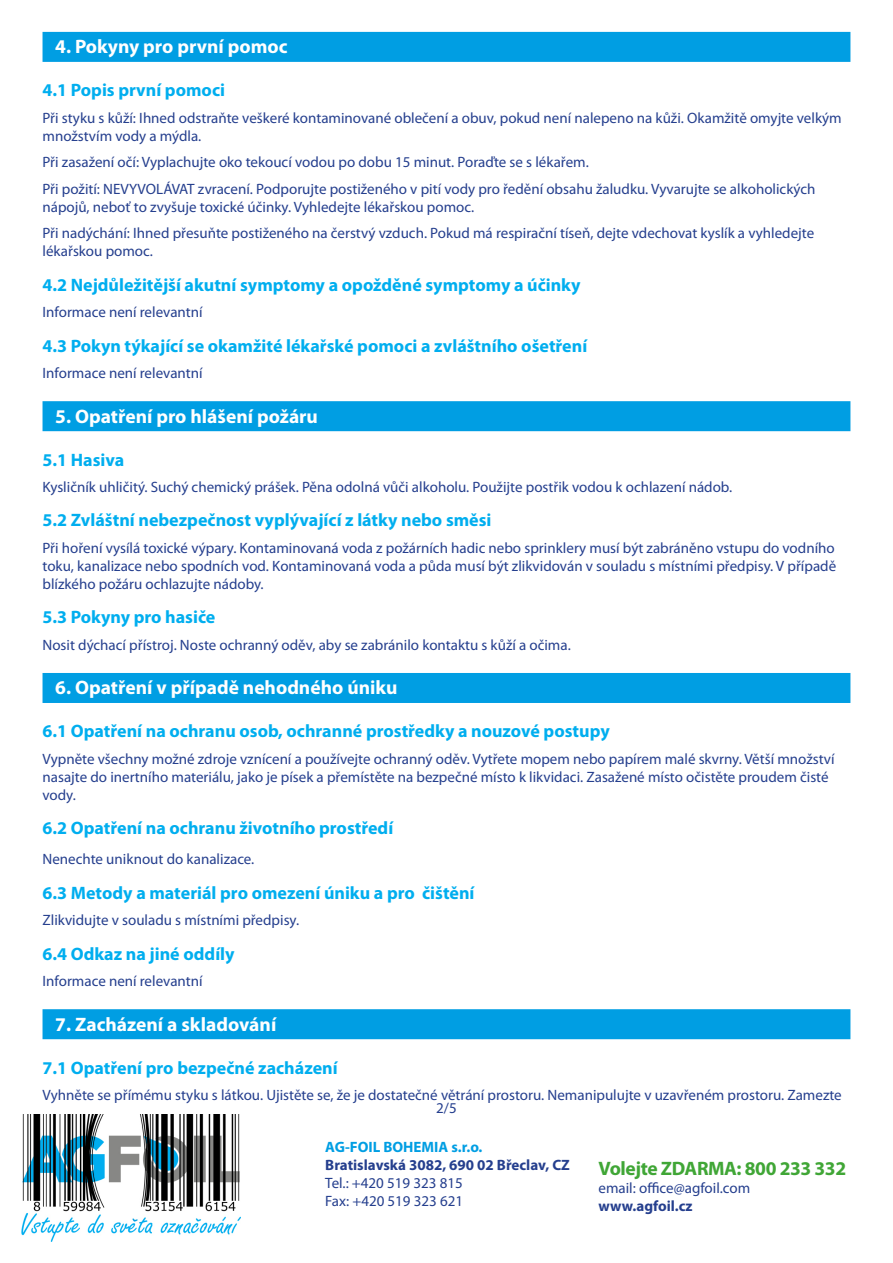
<style>
.page{position:relative;width:893px;height:1263px;background:#fff}
.page>*{position:absolute;margin:0;border:0;box-sizing:border-box;transform-origin:0 0}
.Nadpis3{font:700 19.5px "Myriad Pro";color:#fff}
.t1{font:700 19.5px "Myriad Pro";letter-spacing:-.02em;color:#40a636}
.Nadpis4{font:700 18px "Myriad Pro";color:#00aeef}
.t2{font:15px/18px "Myriad Pro";color:#253f8e}
.s1{font-weight:700;color:#009ee3}
.s2{font-weight:700}
</style>
<div class="page">
<img style="left:21px;top:1114px;width:220px;height:128px">
<div style="left:43px;top:32px;width:807px;height:30px;background:#009ee3"></div>
<div style="left:43px;top:401px;width:807px;height:30px;background:#009ee3"></div>
<div style="left:43px;top:673px;width:807px;height:30px;background:#009ee3"></div>
<div style="left:43px;top:1009px;width:807px;height:30px;background:#009ee3"></div>
<p class="Nadpis3" style="left:55px;top:34px;width:234px">4. Pokyny pro první pomoc</p>
<p class="Nadpis4" style="left:43px;top:78px;width:184px">4.1 Popis první pomoci</p>
<p class="t2" style="left:43px;top:108px;width:801px">Při styku s kůží: Ihned odstraňte veškeré kontaminované oblečení a obuv, pokud není nalepeno na kůži. Okamžitě omyjte velkým množstvím vody a mýdla.</p>
<p class="t2" style="left:43px;top:153px;width:548px">Při zasažení očí: Vyplachujte oko tekoucí vodou po dobu 15 minut. Poraďte se s lékařem.</p>
<p class="t2" style="left:43px;top:179px;width:774px">Při požití: NEVYVOLÁVAT zvracení. Podporujte postiženého v pití vody pro ředění obsahu žaludku. Vyvarujte se alkoholických nápojů, neboť to zvyšuje toxické účinky. Vyhledejte lékařskou pomoc.</p>
<p class="t2" style="left:43px;top:224px;width:773px">Při nadýchání: Ihned přesuňte postiženého na čerstvý vzduch. Pokud má respirační tíseň, dejte vdechovat kyslík a vyhledejte lékařskou pomoc.</p>
<p class="Nadpis4" style="left:43px;top:273px;width:539px">4.2 Nejdůležitější akutní symptomy a opožděné symptomy a účinky</p>
<p class="t2" style="left:43px;top:303px;width:162px">Informace není relevantní</p>
<p class="Nadpis4" style="left:43px;top:334px;width:546px">4.3 Pokyn týkající se okamžité lékařské pomoci a zvláštního ošetření</p>
<p class="t2" style="left:43px;top:364px;width:162px">Informace není relevantní</p>
<p class="Nadpis3" style="left:55px;top:403px;width:264px">5. Opatření pro hlášení požáru</p>
<p class="Nadpis4" style="left:43px;top:448px;width:83px">5.1 Hasiva</p>
<p class="t2" style="left:43px;top:478px;width:691px">Kysličník uhličitý. Suchý chemický prášek. Pěna odolná vůči alkoholu. Použijte postřik vodou k ochlazení nádob.</p>
<p class="Nadpis4" style="left:43px;top:509px;width:450px">5.2 Zvláštní nebezpečnost vyplývající z látky nebo směsi</p>
<p class="t2" style="left:43px;top:539px;width:795px;text-align:justify">Při hoření vysílá toxické výpary. Kontaminovaná voda z požárních hadic nebo sprinklery musí být zabráněno vstupu do vodního toku, kanalizace nebo spodních vod. Kontaminovaná voda a půda musí být zlikvidován v souladu s místními předpisy. V případě blízkého požáru ochlazujte nádoby.</p>
<p class="Nadpis4" style="left:43px;top:605px;width:174px">5.3 Pokyny pro hasiče</p>
<p class="t2" style="left:43px;top:635px;width:530px">Nosit dýchací přístroj. Noste ochranný oděv, aby se zabránilo kontaktu s kůží a očima.</p>
<p class="Nadpis3" style="left:55px;top:675px;width:344px">6. Opatření v případě nehodného úniku</p>
<p class="Nadpis4" style="left:43px;top:719px;width:569px">6.1 Opatření na ochranu osob, ochranné prostředky a nouzové postupy</p>
<p class="t2" style="left:43px;top:749px;width:793px">Vypněte všechny možné zdroje vznícení a používejte ochranný oděv. Vytřete mopem nebo papírem malé skvrny. Větší množství nasajte do inertního materiálu, jako je písek a přemístěte na bezpečné místo k likvidaci. Zasažené místo očistěte proudem čisté vody.</p>
<p class="Nadpis4" style="left:43px;top:816px;width:352px">6.2 Opatření na ochranu životního prostředí</p>
<p class="t2" style="left:43px;top:850px;width:213px">Nenechte uniknout do kanalizace.</p>
<p class="Nadpis4" style="left:43px;top:881px;width:433px">6.3 Metody a materiál pro omezení úniku a pro čištění</p>
<p class="t2" style="left:43px;top:911px;width:258px">Zlikvidujte v souladu s místními předpisy.</p>
<p class="Nadpis4" style="left:43px;top:942px;width:194px">6.4 Odkaz na jiné oddíly</p>
<p class="t2" style="left:43px;top:972px;width:162px">Informace není relevantní</p>
<p class="Nadpis3" style="left:55px;top:1011px;width:223px">7. Zacházení a skladování</p>
<p class="Nadpis4" style="left:43px;top:1056px;width:297px">7.1 Opatření pro bezpečné zacházení</p>
<p class="t2" style="left:43px;top:1086px;width:801px">Vyhněte se přímému styku s látkou. Ujistěte se, že je dostatečné větrání prostoru. Nemanipulujte v uzavřeném prostoru. Zamezte</p>
<p class="t2" style="left:436px;top:1098px;width:22px">2/5</p>
<p class="t2" style="left:325px;top:1138px;width:246px"><span class="s1">AG-FOIL BOHEMIA s.r.o.<br></span><span class="s2">Bratislavská 3082, 690 02 Břeclav, CZ<br></span>Tel.: +420 519 323 815<br>Fax: +420 519 323 621</p>
<p class="t1" style="left:598px;top:1156px;width:249px">Volejte ZDARMA: 800 233 332</p>
<p class="t2" style="left:598px;top:1179px;width:153px">email: office@agfoil.com <span class="s2">www.agfoil.cz</span></p>
</div>
